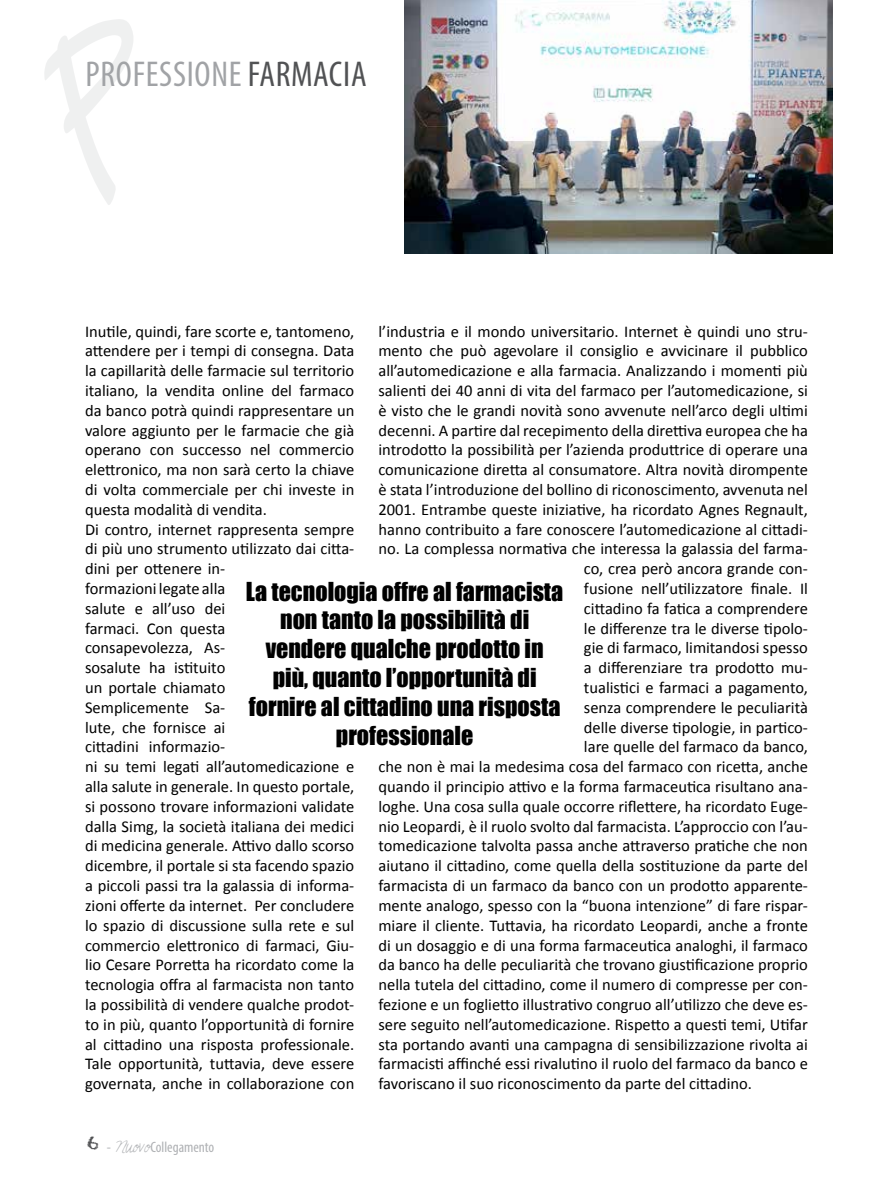
<style>
.page{position:relative;width:893px;height:1191px;background:#fff}
.page>*{position:absolute;margin:0;border:0;box-sizing:border-box;transform-origin:0 0}
.t1{font:condensed 36px "Myriad Pro";letter-spacing:.02em;color:#a1a3a6}
.t2{font:24px/28.8px "Impact";color:#000;text-align:center}
.t3{font:16.5px/19.8px "Calibri";color:#000}
.t4{font:condensed 15px "Myriad Pro";color:#afb1b4}
.s1{color:#515254}
.s2{font-family:"Sunshine In My Soul";font-stretch:normal}
</style>
<div class="page">
<img style="left:405px;top:0;width:428px;height:254px">
<h1 class="t1" style="left:85px;top:52px;width:283px">PROFESSIONE <span class="s1">FARMACIA</span></h1>
<p class="t3" style="left:378px;top:321px;width:431px">l’industria e il mondo universitario. Internet è quindi uno stru-</p>
<p class="t3" style="left:378px;top:341px;width:431px">mento che può agevolare il consiglio e avvicinare il pubblico</p>
<p class="t3" style="left:378px;top:361px;width:431px">all’automedicazione e alla farmacia. Analizzando i momenti più</p>
<p class="t3" style="left:378px;top:380px;width:431px">salienti dei 40 anni di vita del farmaco per l’automedicazione, si</p>
<p class="t3" style="left:378px;top:400px;width:431px">è visto che le grandi novità sono avvenute nell’arco degli ultimi</p>
<p class="t3" style="left:378px;top:420px;width:431px">decenni. A partire dal recepimento della direttiva europea che ha</p>
<p class="t3" style="left:378px;top:440px;width:431px">introdotto la possibilità per l’azienda produttrice di operare una</p>
<p class="t3" style="left:378px;top:460px;width:431px">comunicazione diretta al consumatore. Altra novità dirompente</p>
<p class="t3" style="left:378px;top:479px;width:431px">è stata l’introduzione del bollino di riconoscimento, avvenuta nel</p>
<p class="t3" style="left:378px;top:499px;width:431px">2001. Entrambe queste iniziative, ha ricordato Agnes Regnault,</p>
<p class="t3" style="left:378px;top:519px;width:431px">hanno contribuito a fare conoscere l’automedicazione al cittadi-</p>
<p class="t3" style="left:378px;top:539px;width:431px">no. La complessa normativa che interessa la galassia del farma-</p>
<p class="t3" style="left:584px;top:559px;width:225px">co, crea però ancora grande con-</p>
<p class="t3" style="left:584px;top:578px;width:225px">fusione nell’utilizzatore finale. Il</p>
<p class="t3" style="left:584px;top:598px;width:225px">cittadino fa fatica a comprendere</p>
<p class="t3" style="left:584px;top:618px;width:225px">le differenze tra le diverse tipolo-</p>
<p class="t3" style="left:584px;top:638px;width:225px">gie di farmaco, limitandosi spesso</p>
<p class="t3" style="left:584px;top:658px;width:225px">a differenziare tra prodotto mu-</p>
<p class="t3" style="left:584px;top:677px;width:225px">tualistici e farmaci a pagamento,</p>
<p class="t3" style="left:584px;top:697px;width:225px">senza comprendere le peculiarità</p>
<p class="t3" style="left:584px;top:717px;width:225px">delle diverse tipologie, in partico-</p>
<p class="t3" style="left:584px;top:737px;width:225px">lare quelle del farmaco da banco,</p>
<p class="t3" style="left:378px;top:757px;width:431px">che non è mai la medesima cosa del farmaco con ricetta, anche</p>
<p class="t3" style="left:378px;top:776px;width:431px">quando il principio attivo e la forma farmaceutica risultano ana-</p>
<p class="t3" style="left:378px;top:796px;width:431px">loghe. Una cosa sulla quale occorre riflettere, ha ricordato Euge-</p>
<p class="t3" style="left:378px;top:816px;width:431px">nio Leopardi, è il ruolo svolto dal farmacista. L’approccio con l’au-</p>
<p class="t3" style="left:378px;top:836px;width:431px">tomedicazione talvolta passa anche attraverso pratiche che non</p>
<p class="t3" style="left:378px;top:856px;width:431px">aiutano il cittadino, come quella della sostituzione da parte del</p>
<p class="t3" style="left:378px;top:875px;width:431px">farmacista di un farmaco da banco con un prodotto apparente-</p>
<p class="t3" style="left:378px;top:895px;width:431px">mente analogo, spesso con la “buona intenzione” di fare rispar-</p>
<p class="t3" style="left:378px;top:915px;width:431px">miare il cliente. Tuttavia, ha ricordato Leopardi, anche a fronte</p>
<p class="t3" style="left:378px;top:935px;width:431px">di un dosaggio e di una forma farmaceutica analoghi, il farmaco</p>
<p class="t3" style="left:378px;top:955px;width:431px">da banco ha delle peculiarità che trovano giustificazione proprio</p>
<p class="t3" style="left:378px;top:974px;width:431px">nella tutela del cittadino, come il numero di compresse per con-</p>
<p class="t3" style="left:378px;top:994px;width:431px">fezione e un foglietto illustrativo congruo all’utilizzo che deve es-</p>
<p class="t3" style="left:378px;top:1014px;width:431px">sere seguito nell’automedicazione. Rispetto a questi temi, Utifar</p>
<p class="t3" style="left:378px;top:1034px;width:431px">sta portando avanti una campagna di sensibilizzazione rivolta ai</p>
<p class="t3" style="left:378px;top:1054px;width:431px">farmacisti affinché essi rivalutino il ruolo del farmaco da banco e</p>
<p class="t3" style="left:378px;top:1073px;width:375px">favoriscano il suo riconoscimento da parte del cittadino.</p>
<p class="t3" style="left:85px;top:321px;width:271px">Inutile, quindi, fare scorte e, tantomeno, attendere per i tempi di consegna. Data la capillarità delle farmacie sul territorio italiano, la vendita online del farmaco da banco potrà quindi rappresentare un valore aggiunto per le farmacie che già operano con successo nel commercio elettronico, ma non sarà certo la chiave di volta commerciale per chi investe in questa modalità di vendita.<br>Di contro, internet rappresenta sempre di più uno strumento utilizzato dai citta&shy;dini per ottenere in-<br>formazioni legate alla<br>salute e all’uso dei<br>farmaci. Con questa<br>consapevolezza, As-<br>sosalute ha istituito<br>un portale chiamato<br>Semplicemente Sa-<br>lute, che fornisce ai<br>cittadini informazio-<br>ni su temi legati all’automedicazione e alla salute in generale. In questo portale, si possono trovare informazioni validate dalla Simg, la società italiana dei medici di medicina generale. Attivo dallo scorso dicembre, il portale si sta facendo spazio a piccoli passi tra la galassia di informa&shy;zioni offerte da internet. Per concludere lo spazio di discussione sulla rete e sul commercio elettronico di farmaci, Giu&shy;lio Cesare Porretta ha ricordato come la tecnologia offra al farmacista non tanto la possibilità di vendere qualche prodot&shy;to in più, quanto l’opportunità di fornire al cittadino una risposta professionale.<br>Tale opportunità, tuttavia, deve essere governata, anche in collaborazione con</p>
<h2 class="t2" style="left:246px;top:576px;width:319px">La tecnologia offre al farmacista non tanto la possibilità di vendere qualche prodotto in più, quanto l’opportunità di fornire al cittadino una risposta professionale</h2>
<p class="t4" style="left:87px;top:1137px;width:129px"><sup>6</sup> - <span class="s2">Nuovo</span>Collegamento</p>
</div>
